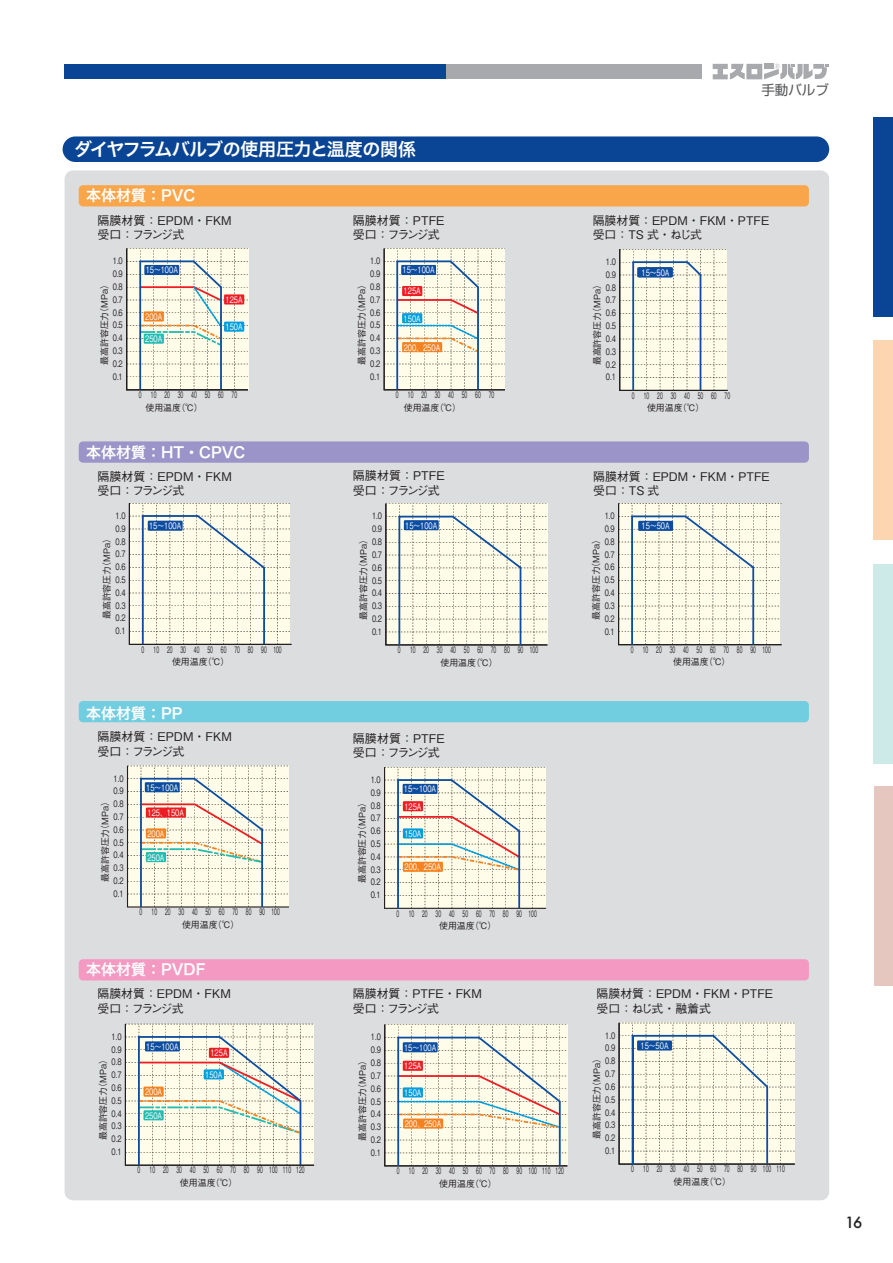
<style>
.page{position:relative;width:893px;height:1263px;background:#fff}
.page>*{position:absolute;margin:0;border:0;box-sizing:border-box;transform-origin:0 0}
.t1{font:18px "Hira Kaku Pro N W6";letter-spacing:-.025em;color:#fff}
.t2{font:15px "Hira Kaku Pro N W6";color:#fff}
.t3{font:500 15px "Futura";color:#231f20}
.t4{font:13.5px "Shin Go Pro";color:#57585a}
.t5{font:500 12px/14.4px "Gothic BBB Pro";color:#231f20}
.t6{font:500 11.85px/14.2px "Gothic BBB Pro";color:#231f20}
.t7{font:500 8.85px/12.8px "Gothic BBB Pro";color:#231f20;text-align:justify;scale:.75 1}
.t8{font:500 8.85px "Gothic BBB Pro";color:#231f20;scale:.5 1}
.t9{font:500 8.85px "Gothic BBB Pro";color:#231f20}
.t10{font:500 8.85px "Gothic BBB Pro";color:#fff;scale:.75 1}
.s1{font-size:12px}
</style>
<div class="page">
<div style="left:65px;top:170px;width:764px;height:1030px;background:#dcdddf;border-radius:9px"></div>
<div style="left:79px;top:185px;width:730px;height:21px;background:#f9a64a;border-radius:4px"></div>
<div style="left:79px;top:441px;width:730px;height:22px;background:#9a94c8;border-radius:4px"></div>
<div style="left:79px;top:701px;width:730px;height:21px;background:#71cee1;border-radius:4px"></div>
<div style="left:79px;top:959px;width:730px;height:21px;background:#f499c2;border-radius:4px"></div>
<div style="left:63px;top:136px;width:766px;height:26px;background:#094594;border-radius:13px"></div>
<svg style="left:618px;top:1022px;width:177px;height:143px;background:#ebecdd"></svg>
<svg style="left:385px;top:503px;width:163px;height:143px;background:#e8e9db"></svg>
<svg style="left:127px;top:765px;width:162px;height:143px;background:#e6e2d3"></svg>
<svg style="left:384px;top:767px;width:163px;height:142px;background:#e5e2d4"></svg>
<svg style="left:383px;top:248px;width:122px;height:143px;background:#e1ded1"></svg>
<svg style="left:128px;top:503px;width:164px;height:142px;background:#e9eadb"></svg>
<svg style="left:126px;top:248px;width:123px;height:143px;background:#dedfd2"></svg>
<svg style="left:124px;top:1023px;width:191px;height:143px;background:#e4e3d5"></svg>
<svg style="left:384px;top:1024px;width:184px;height:143px;background:#e4e0d2"></svg>
<svg style="left:619px;top:249px;width:109px;height:142px;background:#e4e6da"></svg>
<svg style="left:618px;top:503px;width:164px;height:143px;background:#e9e9db"></svg>
<div style="left:64px;top:64px;width:382px;height:15px;background:#094594"></div>
<div style="left:446px;top:64px;width:256px;height:15px;background:#a8a9ad"></div>
<svg style="left:713px;top:64px;width:116px;height:15px"></svg>
<div style="left:874px;top:787px;width:19px;height:199px;background:#e5c7bf"></div>
<div style="left:874px;top:117px;width:19px;height:199px;background:#094594"></div>
<div style="left:874px;top:341px;width:19px;height:199px;background:#fdd5b0"></div>
<div style="left:874px;top:564px;width:19px;height:200px;background:#ceeae8"></div>
<h1 class="t1" style="left:74px;top:133px;width:344px">ダイヤフラムバルブの使用圧力と温度の関係</h1>
<h2 class="t2" style="left:86px;top:182px;width:111px">本体材質：PVC</h2>
<h3 class="t5" style="left:97px;top:211px;width:136px">隔膜材質：EPDM・FKM受口：フランジ式</h3>
<h3 class="t5" style="left:353px;top:211px;width:93px">隔膜材質：PTFE受口：フランジ式</h3>
<p class="t7" style="left:113px;top:254px;width:15px">1.0<br>0.9<br>0.8<br>0.7</p>
<p class="t9" style="left:97px;top:365px;width:86px;rotate:-90deg">最高許容圧力（MPa）</p>
<p class="t7" style="left:113px;top:305px;width:15px">0.6<br>0.5<br>0.4<br>0.3<br>0.2</p>
<p class="t10" style="left:146px;top:263px;width:45px">15～100A</p>
<p class="t10" style="left:145px;top:309px;width:24px">200A</p>
<p class="t10" style="left:145px;top:332px;width:24px">250A</p>
<p class="t10" style="left:226px;top:292px;width:24px">125A</p>
<p class="t10" style="left:226px;top:320px;width:24px">150A</p>
<p class="t7" style="left:370px;top:254px;width:15px">1.0<br>0.9<br>0.8<br>0.7</p>
<p class="t9" style="left:355px;top:365px;width:86px;rotate:-90deg">最高許容圧力（MPa）</p>
<p class="t7" style="left:370px;top:305px;width:15px">0.6<br>0.5<br>0.4<br>0.3<br>0.2</p>
<p class="t10" style="left:402px;top:263px;width:45px">15～100A</p>
<p class="t10" style="left:404px;top:284px;width:24px">125A</p>
<p class="t10" style="left:404px;top:311px;width:24px">150A</p>
<p class="t10" style="left:404px;top:340px;width:50px">200、250A</p>
<p class="t7" style="left:113px;top:369px;width:15px">0.1</p>
<p class="t7" style="left:370px;top:369px;width:15px">0.1</p>
<p class="t8" style="left:139px;top:388px;width:198px">0 10 20 30 40 50 60 70</p>
<p class="t8" style="left:396px;top:388px;width:198px">0 10 20 30 40 50 60 70</p>
<p class="t9" style="left:145px;top:400px;width:59px">使用温度（℃）</p>
<p class="t9" style="left:404px;top:400px;width:59px">使用温度（℃）</p>
<h2 class="t2" style="left:86px;top:439px;width:161px">本体材質：HT・CPVC</h2>
<h3 class="t5" style="left:97px;top:467px;width:136px">隔膜材質：EPDM・FKM受口：フランジ式</h3>
<p class="t10" style="left:149px;top:519px;width:45px">15～100A</p>
<p class="t7" style="left:116px;top:508px;width:15px">1.0<br>0.9<br>0.8<br>0.7</p>
<p class="t9" style="left:100px;top:619px;width:86px;rotate:-90deg">最高許容圧力（MPa）</p>
<p class="t7" style="left:116px;top:559px;width:15px">0.6<br>0.5<br>0.4<br>0.3<br>0.2</p>
<h3 class="t5" style="left:353px;top:467px;width:93px">隔膜材質：PTFE受口：フランジ式</h3>
<p class="t7" style="left:372px;top:509px;width:15px">1.0<br>0.9<br>0.8<br>0.7</p>
<p class="t9" style="left:356px;top:620px;width:86px;rotate:-90deg">最高許容圧力（MPa）</p>
<p class="t7" style="left:372px;top:560px;width:15px">0.6<br>0.5<br>0.4<br>0.3<br>0.2</p>
<p class="t10" style="left:405px;top:518px;width:45px">15～100A</p>
<p class="t7" style="left:116px;top:623px;width:15px">0.1</p>
<p class="t7" style="left:372px;top:624px;width:15px">0.1</p>
<p class="t8" style="left:142px;top:642px;width:282px">0 10 20 30 40 50 60 70 80 90 100</p>
<p class="t8" style="left:398px;top:643px;width:282px">0 10 20 30 40 50 60 70 80 90 100</p>
<p class="t9" style="left:172px;top:655px;width:59px">使用温度（℃）</p>
<p class="t9" style="left:440px;top:655px;width:59px">使用温度（℃）</p>
<h2 class="t2" style="left:86px;top:700px;width:98px">本体材質：PP</h2>
<h3 class="t5" style="left:97px;top:728px;width:136px">隔膜材質：EPDM・FKM受口：フランジ式</h3>
<h3 class="t5" style="left:353px;top:730px;width:93px">隔膜材質：PTFE受口：フランジ式</h3>
<p class="t7" style="left:114px;top:771px;width:15px">1.0<br>0.9<br>0.8<br>0.7</p>
<p class="t9" style="left:98px;top:882px;width:86px;rotate:-90deg">最高許容圧力（MPa）</p>
<p class="t7" style="left:114px;top:822px;width:15px">0.6<br>0.5<br>0.4<br>0.3<br>0.2</p>
<p class="t10" style="left:146px;top:780px;width:45px">15～100A</p>
<p class="t10" style="left:148px;top:805px;width:50px">125、150A</p>
<p class="t10" style="left:147px;top:826px;width:24px">200A</p>
<p class="t10" style="left:147px;top:850px;width:24px">250A</p>
<p class="t7" style="left:371px;top:772px;width:15px">1.0<br>0.9<br>0.8<br>0.7</p>
<p class="t9" style="left:355px;top:883px;width:86px;rotate:-90deg">最高許容圧力（MPa）</p>
<p class="t7" style="left:371px;top:823px;width:15px">0.6<br>0.5<br>0.4<br>0.3<br>0.2</p>
<p class="t10" style="left:404px;top:782px;width:45px">15～100A</p>
<p class="t10" style="left:404px;top:799px;width:24px">125A</p>
<p class="t10" style="left:404px;top:826px;width:24px">150A</p>
<p class="t10" style="left:404px;top:860px;width:50px">200、250A</p>
<p class="t7" style="left:114px;top:886px;width:15px">0.1</p>
<p class="t7" style="left:371px;top:887px;width:15px">0.1</p>
<p class="t8" style="left:140px;top:905px;width:282px">0 10 20 30 40 50 60 70 80 90 100</p>
<p class="t8" style="left:397px;top:906px;width:282px">0 10 20 30 40 50 60 70 80 90 100</p>
<p class="t9" style="left:182px;top:917px;width:59px">使用温度（℃）</p>
<p class="t9" style="left:439px;top:919px;width:59px">使用温度（℃）</p>
<h2 class="t2" style="left:86px;top:956px;width:121px">本体材質：PVDF</h2>
<h3 class="t6" style="left:97px;top:985px;width:135px">隔膜材質：EPDM<span class="s1">・FKM</span>受口：フランジ式</h3>
<h3 class="t6" style="left:353px;top:985px;width:130px">隔膜材質：PTFE<span class="s1">・FKM</span>受口：フランジ式</h3>
<p class="t7" style="left:112px;top:1029px;width:15px">1.0<br>0.9<br>0.8<br>0.7</p>
<p class="t9" style="left:96px;top:1140px;width:86px;rotate:-90deg">最高許容圧力（MPa）</p>
<p class="t7" style="left:112px;top:1080px;width:15px">0.6<br>0.5<br>0.4<br>0.3<br>0.2</p>
<p class="t7" style="left:112px;top:1144px;width:15px">0.1</p>
<p class="t7" style="left:371px;top:1030px;width:15px">1.0<br>0.9<br>0.8<br>0.7</p>
<p class="t10" style="left:146px;top:1039px;width:45px">15～100A</p>
<p class="t10" style="left:404px;top:1040px;width:45px">15～100A</p>
<p class="t10" style="left:210px;top:1046px;width:24px">125A</p>
<p class="t9" style="left:355px;top:1141px;width:86px;rotate:-90deg">最高許容圧力（MPa）</p>
<p class="t10" style="left:404px;top:1059px;width:24px">125A</p>
<p class="t10" style="left:404px;top:1085px;width:24px">150A</p>
<p class="t10" style="left:405px;top:1116px;width:50px">200、250A</p>
<p class="t10" style="left:205px;top:1067px;width:24px">150A</p>
<p class="t7" style="left:371px;top:1081px;width:15px">0.6<br>0.5<br>0.4<br>0.3<br>0.2</p>
<p class="t10" style="left:145px;top:1085px;width:24px">200A</p>
<p class="t10" style="left:145px;top:1108px;width:24px">250A</p>
<p class="t8" style="left:137px;top:1163px;width:336px">0 10 20 30 40 50 60 70 80 90 100 110 120</p>
<p class="t9" style="left:180px;top:1175px;width:59px">使用温度（℃）</p>
<p class="t7" style="left:371px;top:1145px;width:15px">0.1</p>
<p class="t8" style="left:397px;top:1164px;width:336px">0 10 20 30 40 50 60 70 80 90 100 110 120</p>
<p class="t9" style="left:439px;top:1176px;width:59px">使用温度（℃）</p>
<h3 class="t4" style="left:761px;top:79px;width:69px">手動バルブ</h3>
<h3 class="t6" style="left:593px;top:212px;width:178px">隔膜材質：EPDM<span class="s1">・FKM</span>・PTFE受口：TS 式・ねじ式</h3>
<p class="t10" style="left:638px;top:265px;width:45px">15～100A</p>
<p class="t7" style="left:606px;top:254px;width:15px">1.0<br>0.9<br>0.8<br>0.7</p>
<p class="t10" style="left:641px;top:265px;width:39px">15～50A</p>
<p class="t9" style="left:590px;top:365px;width:86px;rotate:-90deg">最高許容圧力（MPa）</p>
<p class="t7" style="left:606px;top:305px;width:15px">0.6<br>0.5<br>0.4<br>0.3<br>0.2</p>
<p class="t7" style="left:606px;top:369px;width:15px">0.1</p>
<p class="t8" style="left:632px;top:388px;width:198px">0 10 20 30 40 50 60 70</p>
<p class="t9" style="left:647px;top:401px;width:59px">使用温度（℃）</p>
<h3 class="t6" style="left:593px;top:468px;width:178px">隔膜材質：EPDM<span class="s1">・FKM</span>・PTFE受口：TS 式</h3>
<p class="t10" style="left:642px;top:519px;width:39px">15～50A</p>
<p class="t7" style="left:605px;top:508px;width:15px">1.0<br>0.9<br>0.8<br>0.7</p>
<p class="t9" style="left:589px;top:620px;width:86px;rotate:-90deg">最高許容圧力（MPa）</p>
<p class="t7" style="left:605px;top:560px;width:15px">0.6<br>0.5<br>0.4<br>0.3<br>0.2</p>
<p class="t7" style="left:605px;top:624px;width:15px">0.1</p>
<p class="t8" style="left:631px;top:642px;width:282px">0 10 20 30 40 50 60 70 80 90 100</p>
<p class="t9" style="left:673px;top:655px;width:59px">使用温度（℃）</p>
<h3 class="t6" style="left:597px;top:985px;width:178px">隔膜材質：EPDM<span class="s1">・FKM</span>・PTFE受口：ねじ式・融着式</h3>
<p class="t10" style="left:640px;top:1038px;width:39px">15～50A</p>
<p class="t7" style="left:605px;top:1028px;width:15px">1.0<br>0.9<br>0.8<br>0.7</p>
<p class="t9" style="left:590px;top:1139px;width:86px;rotate:-90deg">最高許容圧力（MPa）</p>
<p class="t7" style="left:605px;top:1079px;width:15px">0.6<br>0.5<br>0.4<br>0.3<br>0.2</p>
<p class="t7" style="left:605px;top:1143px;width:15px">0.1</p>
<p class="t8" style="left:631px;top:1162px;width:309px">0 10 20 30 40 50 60 70 80 90 100 110</p>
<p class="t9" style="left:674px;top:1174px;width:59px">使用温度（℃）</p>
<h2 class="t3" style="left:845px;top:1212px;width:19px">16</h2>
</div>
